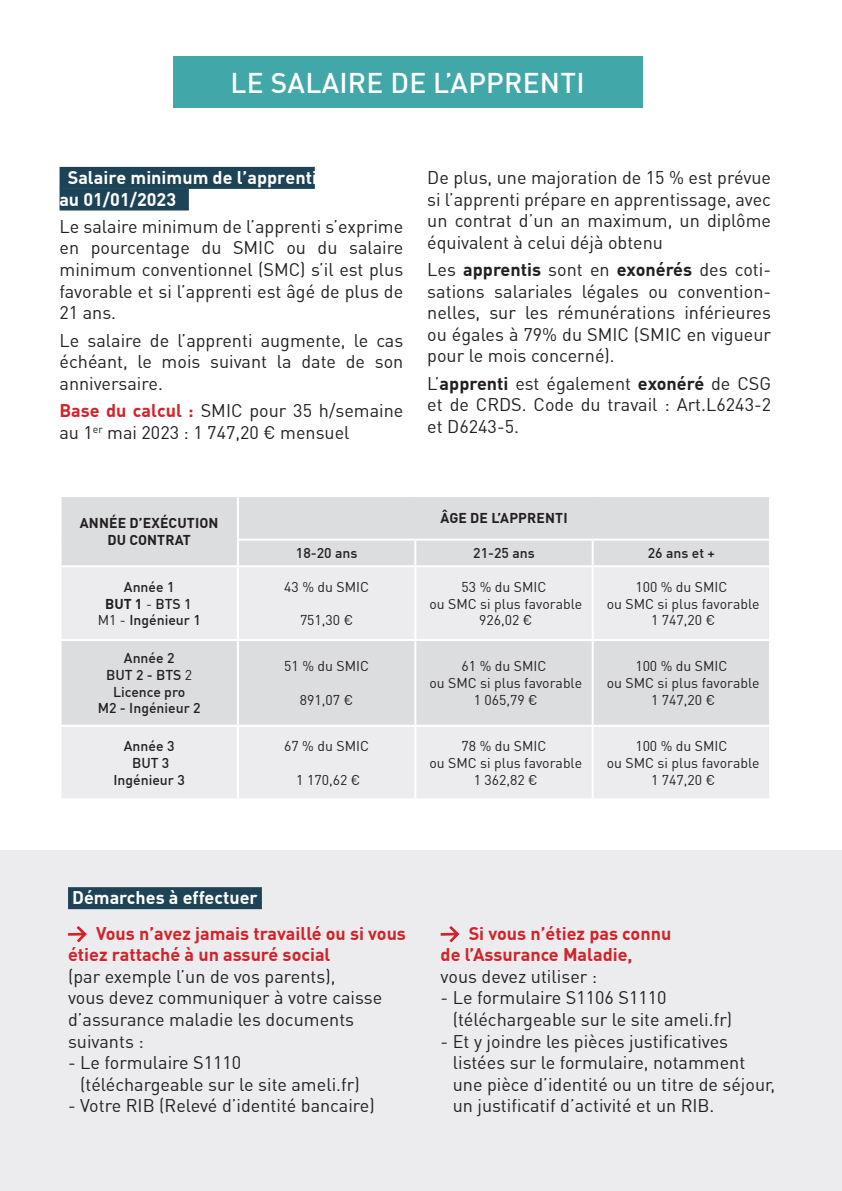
<style>
.page{position:relative;width:842px;height:1191px;background:#fff}
.page>*{position:absolute;margin:0;border:0;box-sizing:border-box;transform-origin:0 0}
.Titre_procedure{font:500 28px "DIN Pro";letter-spacing:.01em;color:#fff}
._4-txt_C9_justifié{font:18px/21.6px "DIN Pro";color:#231f20;text-align:justify}
._4-txt_C9{font:18px/21.6px "DIN Pro";color:#231f20}
.titre_soulignés{font:700 18px/21.6px "DIN Pro";color:#fff}
._4-txt_C9-2{font:700 18px/21.6px "DIN Pro";color:#d1232a}
.Style_de_paragraphe{font:14px/16.8px "DIN Pro";color:#231f20;text-align:center}
.Style_de_paragraphe-2{font:500 14px "DIN Pro";color:#231f20}
.Style_de_paragraphe-3{font:700 14px "DIN Pro";letter-spacing:.01em;color:#231f20}
.s1{font-weight:700;color:#d1232a}
.s2{font-weight:700}
.s3{font-weight:400}
.s4{font-weight:500}
.s5{font-weight:400;color:#231f20}
</style>
<div class="page">
<div style="left:0;top:850px;width:842px;height:341px;background:#ececee"></div>
<div style="left:173px;top:57px;width:469px;height:51px;background:#41a7a9"></div>
<div style="left:60px;top:167px;width:255px;height:22px;background:#1d4357"></div>
<div style="left:60px;top:188px;width:129px;height:22px;background:#1d4357"></div>
<div style="left:68px;top:887px;width:194px;height:22px;background:#1d4357"></div>
<svg style="left:68px;top:926px;width:19px;height:16px"></svg>
<svg style="left:441px;top:926px;width:18px;height:16px"></svg>
<div style="left:62px;top:497px;width:707px;height:68px;background:#dcdddf"></div>
<svg style="left:62px;top:567px;width:707px;height:231px;background:#e6e6e8"></svg>
<hr style="left:237px;top:497px;width:2px;height:41px;background:#fff">
<hr style="left:237px;top:538px;width:178px;height:2px;background:#fff">
<hr style="left:237px;top:540px;width:2px;height:25px;background:#fff">
<hr style="left:415px;top:538px;width:178px;height:2px;background:#fff">
<hr style="left:414px;top:540px;width:2px;height:25px;background:#fff">
<hr style="left:593px;top:538px;width:178px;height:2px;background:#fff">
<hr style="left:592px;top:540px;width:2px;height:25px;background:#fff">
<hr style="left:237px;top:567px;width:2px;height:72px;background:#fff">
<hr style="left:414px;top:567px;width:2px;height:72px;background:#fff">
<hr style="left:592px;top:567px;width:2px;height:72px;background:#fff">
<hr style="left:60px;top:639px;width:178px;height:2px;background:#fff">
<hr style="left:238px;top:639px;width:177px;height:2px;background:#fff">
<hr style="left:237px;top:641px;width:2px;height:83px;background:#fff">
<hr style="left:415px;top:639px;width:178px;height:2px;background:#fff">
<hr style="left:414px;top:641px;width:2px;height:83px;background:#fff">
<hr style="left:593px;top:639px;width:178px;height:2px;background:#fff">
<hr style="left:592px;top:641px;width:2px;height:83px;background:#fff">
<hr style="left:60px;top:724px;width:178px;height:2px;background:#fff">
<hr style="left:238px;top:724px;width:177px;height:2px;background:#fff">
<hr style="left:237px;top:726px;width:2px;height:72px;background:#fff">
<hr style="left:415px;top:724px;width:178px;height:2px;background:#fff">
<hr style="left:414px;top:726px;width:2px;height:72px;background:#fff">
<hr style="left:593px;top:724px;width:178px;height:2px;background:#fff">
<hr style="left:592px;top:726px;width:2px;height:72px;background:#fff">
<p class="Titre_procedure" style="left:231px;top:65px;width:356px">LE SALAIRE DE L’APPRENTI</p>
<p class="titre_soulignés" style="left:59px;top:166px;width:316px;text-indent:8px">Salaire minimum de l’apprenti au au au 01/01/2023</p>
<p class="_4-txt_C9_justifié" style="left:60px;top:215px;width:345px">Le salaire minimum de l’apprenti s’exprime en pourcentage du SMIC ou du salaire minimum conventionnel (SMC) s’il est plus favorable et si l’apprenti est âgé de plus de 21 ans.</p>
<p class="_4-txt_C9_justifié" style="left:60px;top:329px;width:345px">Le salaire de l’apprenti augmente, le cas échéant, le mois suivant la date de son anniversaire.</p>
<p class="_4-txt_C9_justifié" style="left:59px;top:399px;width:346px"><span class="s1">Base du calcul :</span> SMIC pour 35 h/semaine au 1<sup>er</sup> mai 2023 : 1 747,20 € mensuel</p>
<p class="_4-txt_C9_justifié" style="left:427px;top:166px;width:345px">De plus, une majoration de 15 % est prévue si l’apprenti prépare en apprentissage, avec un contrat d’un an maximum, un diplôme équivalent à celui déjà obtenu</p>
<p class="_4-txt_C9_justifié" style="left:427px;top:258px;width:345px">Les <span class="s2">apprentis</span> sont en <span class="s2">exonérés</span> des coti&shy;sations salariales légales ou convention&shy;nelles, sur les rémunérations inférieures ou égales à 79% du SMIC (SMIC en vigueur pour le mois concerné).</p>
<p class="_4-txt_C9_justifié" style="left:427px;top:372px;width:345px">L’<span class="s2">apprenti</span> est également <span class="s2">exonéré</span> de CSG et de CRDS. Code du travail : Art.L6243-2 et D6243-5.</p>
<p class="Style_de_paragraphe-3" style="left:80px;top:514px;width:140px">ANNÉE D’EXÉCUTION</p>
<p class="Style_de_paragraphe-3" style="left:108px;top:531px;width:85px">DU CONTRAT</p>
<p class="Style_de_paragraphe-3" style="left:440px;top:509px;width:129px">ÂGE DE L’APPRENTI</p>
<p class="Style_de_paragraphe-2" style="left:124px;top:578px;width:52px">Année 1</p>
<p class="Style_de_paragraphe-3" style="left:105px;top:594px;width:88px">BUT 1 <span class="s3">-</span> <span class="s4">BTS 1</span></p>
<p class="Style_de_paragraphe-2" style="left:98px;top:611px;width:105px"><span class="s3">M1 -</span> Ingénieur 1</p>
<p class="Style_de_paragraphe-2" style="left:124px;top:649px;width:52px">Année 2</p>
<p class="Style_de_paragraphe-2" style="left:106px;top:666px;width:88px">BUT 2 - BTS <span class="s3">2</span></p>
<p class="Style_de_paragraphe-2" style="left:113px;top:682px;width:74px">Licence pro</p>
<p class="Style_de_paragraphe-2" style="left:98px;top:699px;width:104px">M2 - Ingénieur 2</p>
<p class="Style_de_paragraphe-2" style="left:124px;top:737px;width:52px">Année 3</p>
<p class="Style_de_paragraphe-2" style="left:113px;top:770px;width:73px">Ingénieur 3</p>
<p class="Style_de_paragraphe-2" style="left:132px;top:754px;width:39px">BUT 3</p>
<p class="Style_de_paragraphe-2" style="left:296px;top:544px;width:63px">18-20 ans</p>
<p class="Style_de_paragraphe-2" style="left:473px;top:544px;width:63px">21-25 ans</p>
<p class="Style_de_paragraphe-2" style="left:648px;top:544px;width:69px">26 ans et +</p>
<p class="Style_de_paragraphe" style="left:284px;top:578px;width:86px">43 % du SMIC</p>
<p class="Style_de_paragraphe" style="left:300px;top:611px;width:55px">751,30 €</p>
<p class="Style_de_paragraphe" style="left:284px;top:657px;width:86px">51 % du SMIC</p>
<p class="Style_de_paragraphe" style="left:300px;top:691px;width:55px">891,07 €</p>
<p class="Style_de_paragraphe" style="left:284px;top:737px;width:86px">67 % du SMIC</p>
<p class="Style_de_paragraphe" style="left:296px;top:771px;width:65px">1 170,62 €</p>
<p class="Style_de_paragraphe" style="left:429px;top:578px;width:154px">53 % du SMIC<br>ou SMC si plus favorable<br>926,02 €</p>
<p class="Style_de_paragraphe" style="left:607px;top:578px;width:154px">100 % du SMIC<br>ou SMC si plus favorable<br>1 747,20 €</p>
<p class="Style_de_paragraphe" style="left:429px;top:657px;width:154px">61 % du SMIC<br>ou SMC si plus favorable<br>1 065,79 €</p>
<p class="Style_de_paragraphe" style="left:607px;top:657px;width:154px">100 % du SMIC<br>ou SMC si plus favorable<br>1 747,20 €</p>
<p class="Style_de_paragraphe" style="left:429px;top:737px;width:154px">78 % du SMIC<br>ou SMC si plus favorable<br>1 362,82 €</p>
<p class="Style_de_paragraphe" style="left:607px;top:737px;width:154px">100 % du SMIC<br>ou SMC si plus favorable<br>1 747,20 €</p>
<p class="titre_soulignés" style="left:72px;top:886px;width:187px">Démarches à effectuer</p>
<p class="_4-txt_C9" style="left:68px;top:922px;width:339px;text-indent:28px"><span class="s1">Vous n’avez jamais travaillé ou si vous étiez rattaché à un assuré social<br></span>(par exemple l’un de vos parents),<br>vous devez communiquer à votre caisse d’assurance maladie les documents suivants :</p>
<p class="_4-txt_C9" style="left:80px;top:1051px;width:281px;text-indent:-12px">- Le formulaire S1110 (téléchargeable sur le site ameli.fr)</p>
<p class="_4-txt_C9" style="left:68px;top:1094px;width:308px">- Votre RIB (Relevé d’identité bancaire)</p>
<p class="_4-txt_C9-2" style="left:441px;top:921px;width:232px;text-indent:28px">Si vous n’étiez pas connu de l’Assurance Maladie, <span class="s5">vous devez utiliser :</span></p>
<p class="_4-txt_C9" style="left:453px;top:986px;width:281px;text-indent:-12px">- Le formulaire S1106 S1110 (téléchargeable sur le site ameli.fr)</p>
<p class="_4-txt_C9" style="left:453px;top:1030px;width:324px;text-indent:-12px">- Et y joindre les pièces justificatives listées sur le formulaire, notamment une pièce d’identité ou un titre de séjour, un justificatif d’activité et un RIB.</p>
</div>
